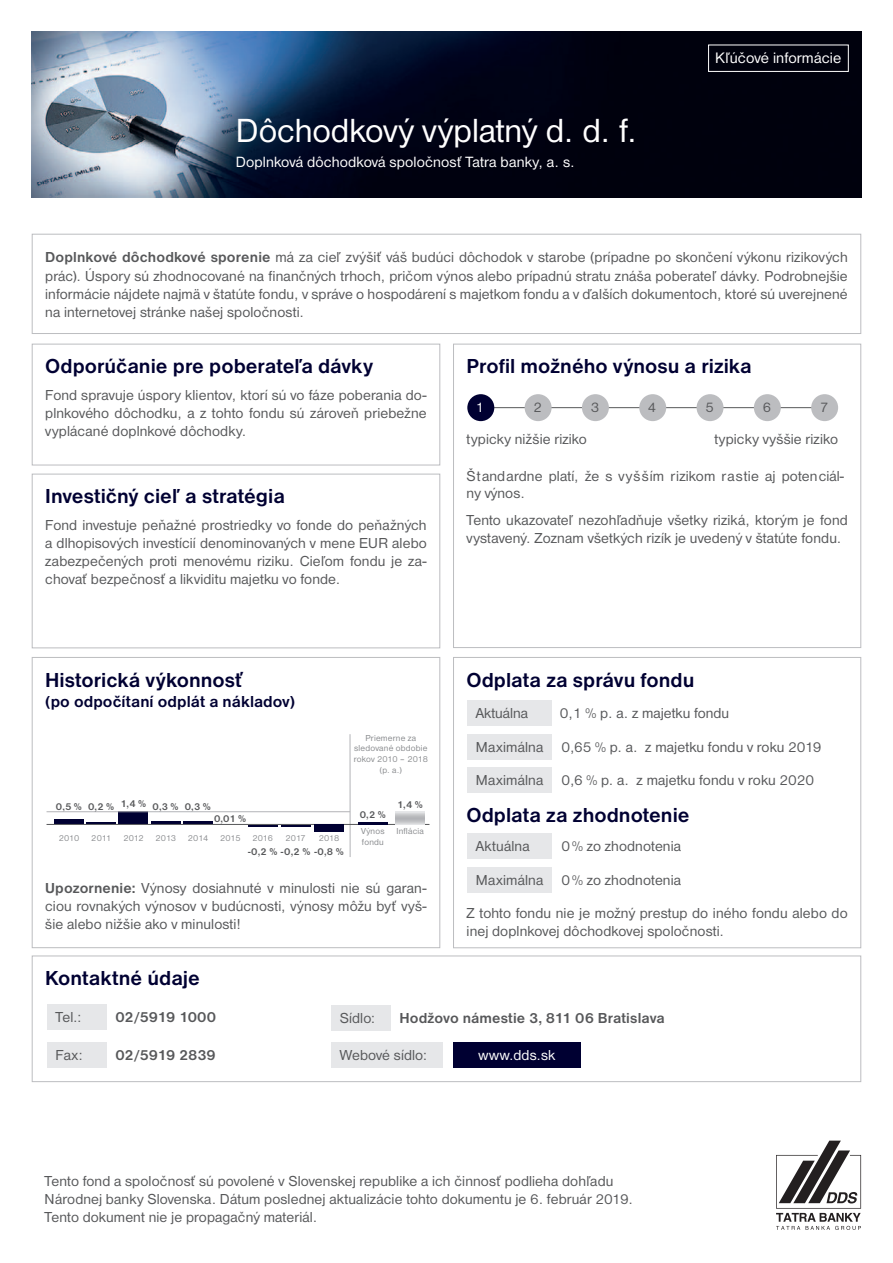
<style>
.page{position:relative;width:893px;height:1263px;background:#fff}
.page>*{position:absolute;margin:0;border:0;box-sizing:border-box;transform-origin:0 0}
.t1{font:34.65px "Nimbus Sans DOT";color:#fff}
.t2{font:700 21px "Nimbus Sans DOT";color:#000032}
.t3{font:700 16.5px "Nimbus Sans DOT";letter-spacing:.005em;color:#000032}
.t4{font:15.75px "Nimbus Sans DOT";letter-spacing:.005em;color:#fff}
.t5{font:15.45px "Nimbus Sans DOT";letter-spacing:.01em;color:#fff}
.t6{font:15px/18px "Nimbus Sans DOT";letter-spacing:.01em;color:#57585a;text-align:justify}
.t7{font:700 15px "Nimbus Sans DOT";color:#57585a}
.t8{font:15px "Nimbus Sans DOT";letter-spacing:.015em;color:#fff}
.t9{font:14.55px "Nimbus Sans DOT";color:#57585a}
.t10{font:14.55px "Nimbus Sans DOT";color:#fff}
.t11{font:700 10.2px "Nimbus Sans DOT";color:#57585a}
.t12{font:9px/10.8px "Nimbus Sans DOT";letter-spacing:.025em;color:#8a8c8f;text-align:center}
.s1{font-weight:700}
</style>
<div class="page">
<img style="left:32px;top:32px;width:829px;height:166px">
<div style="left:32px;top:234px;width:829px;height:100px;border:1px solid #bcbdc0"></div>
<div style="left:32px;top:474px;width:408px;height:174px;border:1px solid #bcbdc0"></div>
<div style="left:453px;top:344px;width:408px;height:304px;border:1px solid #bcbdc0"></div>
<hr style="left:481px;top:407px;width:344px;height:1px;background:#57585a">
<div style="left:525px;top:394px;width:27px;height:27px;background:#bcbdc0;border-radius:50%"></div>
<div style="left:582px;top:394px;width:27px;height:27px;background:#bcbdc0;border-radius:50%"></div>
<div style="left:467px;top:394px;width:27px;height:27px;background:#000032;border-radius:50%"></div>
<div style="left:697px;top:394px;width:26px;height:27px;background:#bcbdc0;border-radius:50%"></div>
<div style="left:754px;top:394px;width:27px;height:27px;background:#bcbdc0;border-radius:50%"></div>
<div style="left:811px;top:394px;width:27px;height:27px;background:#bcbdc0;border-radius:50%"></div>
<div style="left:32px;top:657px;width:408px;height:291px;border:1px solid #bcbdc0"></div>
<div style="left:32px;top:344px;width:408px;height:121px;border:1px solid #bcbdc0"></div>
<div style="left:32px;top:956px;width:829px;height:126px;border:1px solid #bcbdc0"></div>
<div style="left:47px;top:1004px;width:60px;height:25px;background:#e6e7e9"></div>
<div style="left:47px;top:1042px;width:60px;height:26px;background:#e6e7e9"></div>
<div style="left:331px;top:1005px;width:60px;height:26px;background:#e6e7e9"></div>
<div style="left:331px;top:1042px;width:112px;height:26px;background:#e6e7e9"></div>
<div style="left:639px;top:394px;width:27px;height:27px;background:#bcbdc0;border-radius:50%"></div>
<div style="left:453px;top:657px;width:408px;height:291px;border:1px solid #bcbdc0"></div>
<div style="left:467px;top:700px;width:85px;height:26px;background:#e6e7e9"></div>
<div style="left:467px;top:833px;width:85px;height:26px;background:#e6e7e9"></div>
<div style="left:467px;top:734px;width:85px;height:25px;background:#e6e7e9"></div>
<div style="left:467px;top:867px;width:85px;height:25px;background:#e6e7e9"></div>
<div style="left:467px;top:767px;width:85px;height:26px;background:#e6e7e9"></div>
<hr style="left:183px;top:821px;width:29px;height:3px;background:#000032">
<hr style="left:151px;top:821px;width:29px;height:3px;background:#000032">
<div style="left:119px;top:811px;width:29px;height:13px;background:#000032"></div>
<hr style="left:87px;top:822px;width:29px;height:2px;background:#000032">
<hr style="left:54px;top:820px;width:29px;height:4px;background:#000032">
<hr style="left:47px;top:811px;width:303px;height:1px;background:#b2b3b7">
<hr style="left:350px;top:734px;width:1px;height:123px;background:#b2b3b7">
<hr style="left:47px;top:824px;width:382px;height:1px;background:#57585a">
<svg style="left:248px;top:825px;width:62px;height:1px"></svg>
<div style="left:315px;top:825px;width:29px;height:7px;background:#000032"></div>
<hr style="left:358px;top:822px;width:29px;height:2px;background:#000032">
<svg style="left:396px;top:812px;width:29px;height:12px"></svg>
<div style="left:453px;top:1042px;width:128px;height:26px;background:#000032"></div>
<div style="left:708px;top:45px;width:141px;height:27px;border:1px solid #fff"></div>
<svg style="left:776px;top:1140px;width:85px;height:90px"></svg>
<h1 class="t1" style="left:236px;top:118px;width:403px">Dôchodkový výplatný d. d. f.</h1>
<p class="t5" style="left:236px;top:156px;width:340px">Doplnková dôchodková spoločnosť Tatra banky, a. s.</p>
<p class="t4" style="left:715px;top:53px;width:127px">Kľúčové informácie</p>
<p class="t6" style="left:45px;top:250px;width:804px"><span class="s1">Doplnkové dôchodkové sporenie</span> má za cieľ zvýšiť váš budúci dôchodok v starobe (prípadne po skončení výkonu rizikových prác). Úspory sú zhodnocované na finančných trhoch, pričom výnos alebo prípadnú stratu znáša poberateľ dávky. Podrobnejšie informácie nájdete najmä v štatúte fondu, v správe o hospodárení s majetkom fondu a v ďalších dokumentoch, ktoré sú uverejnené na internetovej stránke našej spoločnosti.</p>
<h2 class="t2" style="left:45px;top:359px;width:329px">Odporúčanie pre poberateľa dávky</h2>
<p class="t6" style="left:45px;top:388px;width:383px">Fond spravuje úspory klientov, ktorí sú vo fáze poberania do&shy;plnkového dôchodku, a z tohto fondu sú zároveň priebežne vyplácané doplnkové dôchodky.</p>
<h2 class="t2" style="left:45px;top:489px;width:241px">Investičný cieľ a stratégia</h2>
<p class="t6" style="left:45px;top:517px;width:383px">Fond investuje peňažné prostriedky vo fonde do peňažných a dlhopisových investícií denominovaných v mene EUR alebo zabezpečených proti menovému riziku. Cieľom fondu je za&shy;chovať bezpečnosť a likviditu majetku vo fonde.</p>
<h2 class="t2" style="left:45px;top:672px;width:199px">Historická výkonnosť</h2>
<p class="t3" style="left:45px;top:695px;width:251px">(po odpočítaní odplát a nákladov)</p>
<p class="t11" style="left:88px;top:801px;width:60px">0,2 % 1,4 %</p>
<p class="t11" style="left:56px;top:803px;width:28px">0,5 %</p>
<p class="t11" style="left:153px;top:803px;width:60px">0,3 % 0,3 %</p>
<p class="t11" style="left:214px;top:814px;width:34px">0,01 %</p>
<p class="t12" style="left:59px;top:833px;width:22px">2010</p>
<p class="t12" style="left:123px;top:833px;width:22px">2012</p>
<p class="t12" style="left:156px;top:833px;width:22px">2013</p>
<p class="t12" style="left:188px;top:833px;width:22px">2014</p>
<p class="t12" style="left:91px;top:833px;width:22px">2011</p>
<p class="t12" style="left:220px;top:833px;width:22px">2015</p>
<p class="t12" style="left:252px;top:833px;width:22px">2016</p>
<p class="t12" style="left:286px;top:833px;width:22px">2017</p>
<p class="t12" style="left:319px;top:833px;width:22px">2018</p>
<p class="t11" style="left:248px;top:848px;width:97px">-0,2 % -0,2 % -0,8 %</p>
<p class="t12" style="left:354px;top:733px;width:76px">Priemerne za sledované obdobie rokov 2010 – 2018 (p. a.)</p>
<p class="t11" style="left:397px;top:801px;width:27px">1,4 %</p>
<p class="t11" style="left:360px;top:811px;width:28px">0,2 %</p>
<p class="t12" style="left:361px;top:827px;width:25px;text-align:left">Výnos fondu</p>
<p class="t12" style="left:396px;top:827px;width:29px">Inflácia</p>
<p class="t6" style="left:45px;top:880px;width:383px"><span class="s1">Upozornenie:</span> Výnosy dosiahnuté v minulosti nie sú garan&shy;ciou rovnakých výnosov v budúcnosti, výnosy môžu byť vyš&shy;šie alebo nižšie ako v minulosti!</p>
<h2 class="t2" style="left:467px;top:359px;width:286px">Profil možného výnosu a rizika</h2>
<p class="t10" style="left:476px;top:402px;width:10px">1</p>
<p class="t9" style="left:534px;top:401px;width:10px">2</p>
<p class="t9" style="left:591px;top:401px;width:10px">3</p>
<p class="t9" style="left:705px;top:401px;width:10px">5</p>
<p class="t9" style="left:763px;top:401px;width:10px">6</p>
<p class="t9" style="left:820px;top:401px;width:10px">7</p>
<p class="t9" style="left:648px;top:401px;width:10px">4</p>
<p class="t6" style="left:467px;top:431px;width:122px">typicky nižšie riziko</p>
<p class="t6" style="left:714px;top:431px;width:125px">typicky vyššie riziko</p>
<p class="t6" style="left:467px;top:469px;width:379px;line-height:16.6px">Štandardne platí, že s vyšším rizikom rastie aj potenciál&shy;ny výnos.</p>
<p class="t6" style="left:467px;top:512px;width:383px">Tento ukazovateľ nezohľadňuje všetky riziká, ktorým je fond vystavený. Zoznam všetkých rizík je uvedený v štatúte fondu.</p>
<h2 class="t2" style="left:467px;top:672px;width:229px">Odplata za správu fondu</h2>
<p class="t6" style="left:476px;top:705px;width:54px">Aktuálna</p>
<p class="t6" style="left:560px;top:705px;width:171px">0,1 % p. a. z majetku fondu</p>
<p class="t6" style="left:476px;top:739px;width:347px">Maximálna 0,65 % p. a. z majetku fondu v roku 2019</p>
<p class="t6" style="left:476px;top:772px;width:340px">Maximálna 0,6 % p. a. z majetku fondu v roku 2020</p>
<h2 class="t2" style="left:467px;top:807px;width:225px">Odplata za zhodnotenie</h2>
<p class="t6" style="left:476px;top:838px;width:55px">Aktuálna</p>
<p class="t6" style="left:562px;top:838px;width:121px">0 % zo zhodnotenia</p>
<p class="t6" style="left:476px;top:872px;width:207px">Maximálna 0 % zo zhodnotenia</p>
<p class="t6" style="left:467px;top:905px;width:383px">Z tohto fondu nie je možný prestup do iného fondu alebo do inej doplnkovej dôchodkovej spoločnosti.</p>
<h2 class="t2" style="left:45px;top:971px;width:156px">Kontaktné údaje</h2>
<p class="t6" style="left:56px;top:1009px;width:28px">Tel.:</p>
<p class="t7" style="left:115px;top:1011px;width:102px">02/5919 1000</p>
<p class="t6" style="left:56px;top:1047px;width:29px">Fax:</p>
<p class="t7" style="left:115px;top:1050px;width:102px">02/5919 2839</p>
<p class="t7" style="left:399px;top:1013px;width:267px">Hodžovo námestie 3, 811 06 Bratislava</p>
<p class="t6" style="left:340px;top:1010px;width:37px">Sídlo:</p>
<p class="t6" style="left:340px;top:1047px;width:89px">Webové sídlo:</p>
<p class="t8" style="left:478px;top:1050px;width:78px">www.dds.sk</p>
<p class="t6" style="left:45px;top:1173px;width:590px;text-align:left">Tento fond a spoločnosť sú povolené v Slovenskej republike a ich činnosť podlieha dohľadu<br>Národnej banky Slovenska. Dátum poslednej aktualizácie tohto dokumentu je 6. február 2019.<br>Tento dokument nie je propagačný materiál.</p>
</div>
